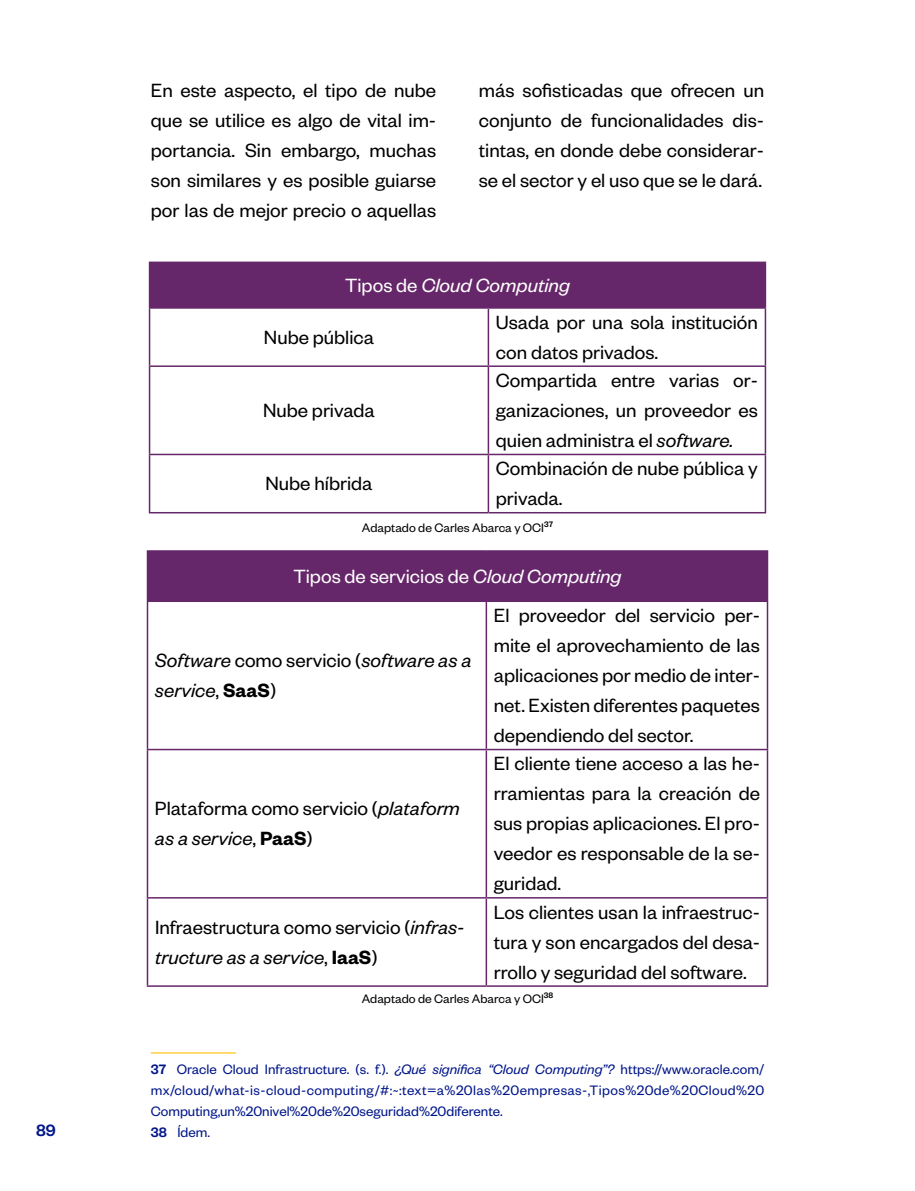
<style>
.page{position:relative;width:915px;height:1191px;background:#fff}
.page>*{position:absolute;margin:0;border:0;box-sizing:border-box;transform-origin:0 0}
.Párrafos{font:21px/30px "Founders Grotesk";color:#000;text-align:justify}
.Párrafos-2{font:italic 21px/30px "Founders Grotesk";color:#000}
.Párrafos-3{font:21px "Founders Grotesk";color:#fff}
.Párrafos-4{font:italic 21px "Founders Grotesk";color:#fff}
.t1{font:500 18px "Founders Grotesk";color:#001689}
.Notas{font:15px/21px "Founders Grotesk";color:#001689;text-align:justify}
.t2{font:13.5px "Founders Grotesk";color:#000}
.s1{font-style:normal}
.s2{font-style:italic}
.s3{font-weight:600;font-style:normal}
.s4{font-weight:600}
.s5{font-weight:500}
</style>
<div class="page">
<div style="left:149px;top:262px;width:616px;height:46px;background:#66276a"></div>
<hr style="left:149px;top:261px;width:339px;height:2px;background:#66276a">
<hr style="left:488px;top:261px;width:278px;height:2px;background:#66276a">
<hr style="left:764px;top:263px;width:2px;height:44px;background:#66276a">
<hr style="left:149px;top:307px;width:339px;height:2px;background:#66276a">
<hr style="left:149px;top:309px;width:1px;height:56px;background:#66276a">
<hr style="left:488px;top:307px;width:278px;height:2px;background:#66276a">
<hr style="left:487px;top:309px;width:2px;height:56px;background:#66276a">
<hr style="left:764px;top:309px;width:2px;height:56px;background:#66276a">
<hr style="left:149px;top:365px;width:339px;height:2px;background:#66276a">
<hr style="left:149px;top:367px;width:1px;height:87px;background:#66276a">
<hr style="left:488px;top:365px;width:278px;height:2px;background:#66276a">
<hr style="left:487px;top:367px;width:2px;height:87px;background:#66276a">
<hr style="left:764px;top:367px;width:2px;height:87px;background:#66276a">
<hr style="left:149px;top:454px;width:339px;height:1px;background:#66276a">
<hr style="left:149px;top:455px;width:1px;height:57px;background:#66276a">
<hr style="left:488px;top:454px;width:278px;height:1px;background:#66276a">
<hr style="left:487px;top:455px;width:2px;height:57px;background:#66276a">
<hr style="left:764px;top:455px;width:2px;height:57px;background:#66276a">
<hr style="left:149px;top:512px;width:339px;height:1px;background:#66276a">
<hr style="left:488px;top:512px;width:278px;height:1px;background:#66276a">
<div style="left:147px;top:551px;width:620px;height:50px;background:#66276a"></div>
<hr style="left:147px;top:550px;width:339px;height:2px;background:#66276a">
<hr style="left:486px;top:550px;width:282px;height:2px;background:#66276a">
<hr style="left:766px;top:552px;width:2px;height:48px;background:#66276a">
<hr style="left:147px;top:600px;width:339px;height:2px;background:#66276a">
<hr style="left:147px;top:602px;width:1px;height:147px;background:#66276a">
<hr style="left:486px;top:600px;width:282px;height:2px;background:#66276a">
<hr style="left:485px;top:602px;width:2px;height:147px;background:#66276a">
<hr style="left:766px;top:602px;width:2px;height:147px;background:#66276a">
<hr style="left:147px;top:749px;width:339px;height:1px;background:#66276a">
<hr style="left:147px;top:750px;width:1px;height:147px;background:#66276a">
<hr style="left:486px;top:749px;width:282px;height:1px;background:#66276a">
<hr style="left:485px;top:750px;width:2px;height:147px;background:#66276a">
<hr style="left:766px;top:750px;width:2px;height:147px;background:#66276a">
<hr style="left:147px;top:897px;width:339px;height:1px;background:#66276a">
<hr style="left:147px;top:898px;width:1px;height:87px;background:#66276a">
<hr style="left:486px;top:897px;width:282px;height:1px;background:#66276a">
<hr style="left:485px;top:898px;width:2px;height:87px;background:#66276a">
<hr style="left:766px;top:898px;width:2px;height:87px;background:#66276a">
<hr style="left:147px;top:985px;width:339px;height:1px;background:#66276a">
<hr style="left:486px;top:985px;width:282px;height:1px;background:#66276a">
<hr style="left:151px;top:1052px;width:85px;height:1px;background:#ffd040">
<p class="t1" style="left:36px;top:1119px;width:21px">89</p>
<p class="Párrafos" style="left:151px;top:74px;width:287px">En este aspecto, el tipo de nube que se utilice es algo de vital im&shy;portancia. Sin embargo, muchas son similares y es posible guiarse por las de mejor precio o aquellas</p>
<p class="Párrafos" style="left:478px;top:74px;width:287px">más sofisticadas que ofrecen un conjunto de funcionalidades dis&shy;tintas, en donde debe considerar&shy;se el sector y el uso que se le dará.</p>
<p class="Párrafos-4" style="left:345px;top:272px;width:226px"><span class="s1">Tipos de</span> Cloud Computing</p>
<p class="Párrafos" style="left:264px;top:321px;width:111px">Nube pública</p>
<p class="Párrafos" style="left:495px;top:306px;width:263px">Usada por una sola institución con datos privados.</p>
<p class="Párrafos" style="left:263px;top:394px;width:113px">Nube privada</p>
<p class="Párrafos" style="left:495px;top:364px;width:263px">Compartida entre varias or&shy;ganizaciones, un proveedor es quien administra el <span class="s2">software.</span></p>
<p class="Párrafos" style="left:495px;top:452px;width:263px">Combinación de nube pública y privada.</p>
<p class="t2" style="left:362px;top:519px;width:192px">Adaptado de Carles Abarca y OCI<sup>37</sup></p>
<p class="Párrafos-3" style="left:293px;top:563px;width:329px">Tipos de servicios de <span class="s2">Cloud Computing</span></p>
<p class="Párrafos" style="left:265px;top:467px;width:109px">Nube híbrida</p>
<p class="Párrafos-2" style="left:155px;top:644px;width:318px">Software <span class="s1">como servicio (</span>software as a service<span class="s1">,</span> <span class="s3">SaaS</span><span class="s1">)</span></p>
<p class="Párrafos" style="left:155px;top:792px;width:306px">Plataforma como servicio (<span class="s2">plataform as a service</span>, <span class="s4">PaaS</span>)</p>
<p class="Párrafos" style="left:493px;top:599px;width:267px">El proveedor del servicio per&shy;mite el aprovechamiento de las aplicaciones por medio de inter&shy;net. Existen diferentes paquetes dependiendo del sector.</p>
<p class="Párrafos" style="left:493px;top:747px;width:267px">El cliente tiene acceso a las he&shy;rramientas para la creación de sus propias aplicaciones. El pro&shy;veedor es responsable de la se&shy;guridad.</p>
<p class="Párrafos" style="left:493px;top:896px;width:267px">Los clientes usan la infraestruc&shy;tura y son encargados del desa&shy;rrollo y seguridad del software.</p>
<p class="t2" style="left:361px;top:990px;width:193px">Adaptado de Carles Abarca y OCI<sup>38</sup></p>
<p class="Párrafos" style="left:155px;top:911px;width:311px">Infraestructura como servicio (<span class="s2">infras&shy;tructure as a service</span>, <span class="s4">IaaS</span>)</p>
<p class="Notas" style="left:151px;top:1058px;width:615px"><span class="s5">37</span> Oracle Cloud Infrastructure. (s. f.). <span class="s2">¿Qué significa “Cloud Computing”?</span> https://www.oracle.com/ mx/cloud/what-is-cloud-computing/#:~:text=a%20las%20empresas-,Tipos%20de%20Cloud%20<br>Computing,un%20nivel%20de%20seguridad%20diferente.</p>
<p class="Notas" style="left:151px;top:1121px;width:61px"><span class="s5">38</span> Ídem.</p>
</div>
